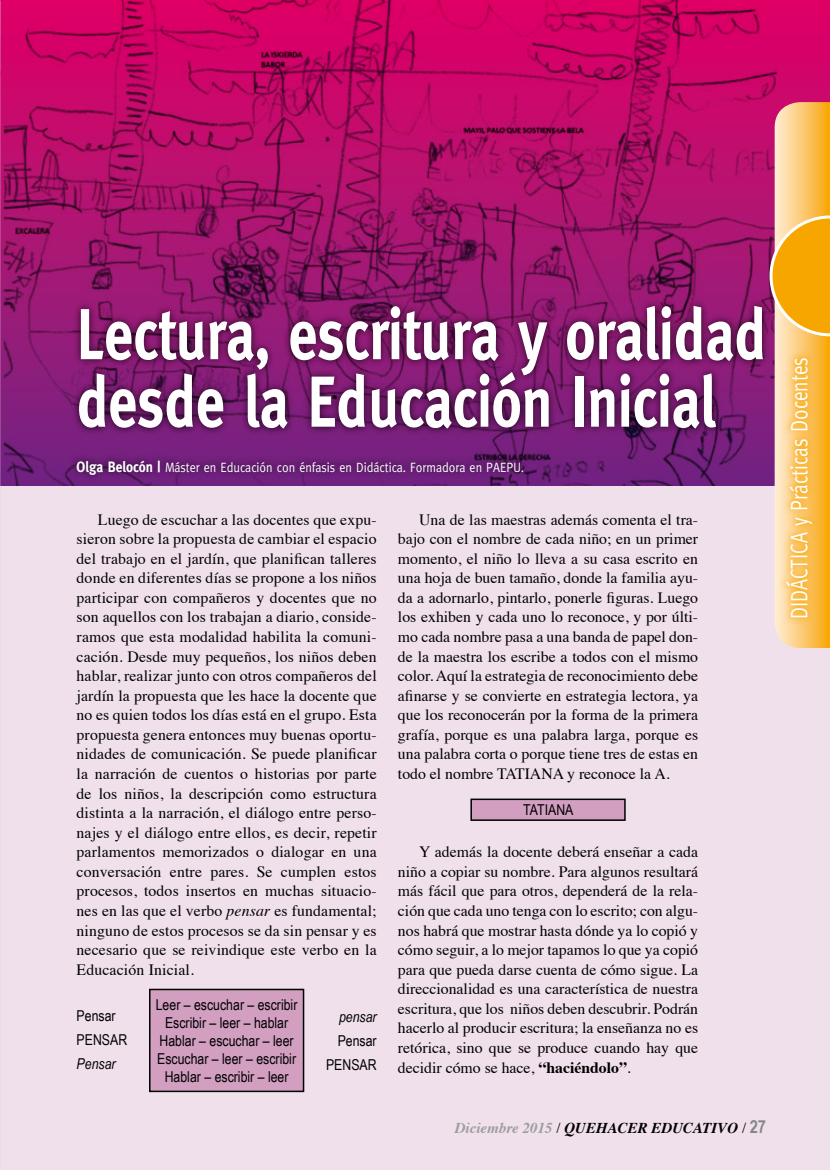
<style>
.page{position:relative;width:830px;height:1170px;background:#fff}
.page>*{position:absolute;margin:0;border:0;box-sizing:border-box;transform-origin:0 0}
.t1{font:700 72px/67.5px "Meta";color:#fff;scale:.8 1}
.t2{font:24px "Meta";color:#fff;scale:.8 1}
.t3{font:15.75px/19.5px "Times";color:#000;text-align:justify}
.t4{font:15px/18px "Arial Narrow";color:#000;text-align:center}
.t5{font:italic 700 15px "Times";color:#000}
.t6{font:italic 15px "Arial Narrow";color:#000}
.t7{font:13.5px "Meta";color:#fff;scale:.9 1}
.s1{font-weight:700;font-size:15px}
.s2{font-style:italic}
.s3{font-weight:700}
.s4{color:#9d9d9c}
.s5{font-weight:400;font-style:normal}
.s6{font-family:"Arial Narrow";font-style:normal;font-size:18px;color:#878787}
</style>
<div class="page">
<div style="left:0;top:0;width:829px;height:1169px;background:#efe0ec"></div>
<img style="left:0;top:0;width:829px;height:485px">
<svg style="left:769px;top:102px;width:60px;height:546px"></svg>
<svg style="left:777px;top:350px;width:42px;height:275px"></svg>
<div style="left:71px;top:298px;width:698px;height:138px;background:#000;opacity:.75"></div>
<div style="left:69px;top:452px;width:461px;height:30px;background:#000;opacity:.75"></div>
<div style="left:150px;top:989px;width:153px;height:102px;background:#d29fc1"></div>
<div style="left:149px;top:988px;width:155px;height:103px;border:2px solid #000"></div>
<div style="left:471px;top:799px;width:153px;height:21px;background:#d29fc1"></div>
<div style="left:470px;top:798px;width:155px;height:22px;border:2px solid #000"></div>
<h1 class="t1" style="left:77px;top:300px;width:863px">Lectura, escritura y oralidad desde la Educación Inicial</h1>
<p class="t7" style="left:77px;top:459px;width:498px"><span class="s1">Olga Belocón |</span> Máster en Educación con énfasis en Didáctica. Formadora en PAEPU.</p>
<p class="t3" style="left:77px;top:508px;width:301px;text-indent:21px">Luego de escuchar a las docentes que expu&shy;sieron sobre la propuesta de cambiar el espacio del trabajo en el jardín, que planifican talleres donde en diferentes días se propone a los niños participar con compañeros y docentes que no son aquellos con los trabajan a diario, conside&shy;ramos que esta modalidad habilita la comuni&shy;cación. Desde muy pequeños, los niños deben hablar, realizar junto con otros compañeros del jardín la propuesta que les hace la docente que no es quien todos los días está en el grupo. Esta propuesta genera entonces muy buenas oportu&shy;nidades de comunicación. Se puede planificar la narración de cuentos o historias por parte de los niños, la descripción como estructura distinta a la narración, el diálogo entre perso&shy;najes y el diálogo entre ellos, es decir, repetir parlamentos memorizados o dialogar en una conversación entre pares. Se cumplen estos procesos, todos insertos en muchas situacio&shy;nes en las que el verbo <span class="s2">pensar</span> es fundamental; ninguno de estos procesos se da sin pensar y es necesario que se reivindique este verbo en la Educación Inicial.</p>
<p class="t4" style="left:77px;top:1003px;width:52px;line-height:24px;text-align:left">Pensar<br>PENSAR</p>
<p class="t6" style="left:77px;top:1053px;width:40px">Pensar</p>
<p class="t4" style="left:156px;top:994px;width:143px">Leer – escuchar – escribir<br>Escribir – leer – hablar<br>Hablar – escuchar – leer<br>Escuchar – leer – escribir<br>Hablar – escribir – leer</p>
<p class="t6" style="left:339px;top:1006px;width:39px">pensar</p>
<p class="t4" style="left:326px;top:1027px;width:52px;line-height:24px;text-align:right">Pensar<br>PENSAR</p>
<p class="t3" style="left:398px;top:508px;width:301px;text-indent:21px">Una de las maestras además comenta el tra&shy;bajo con el nombre de cada niño; en un primer momento, el niño lo lleva a su casa escrito en una hoja de buen tamaño, donde la familia ayu&shy;da a adornarlo, pintarlo, ponerle figuras. Luego los exhiben y cada uno lo reconoce, y por últi&shy;mo cada nombre pasa a una banda de papel don&shy;de la maestra los escribe a todos con el mismo color. Aquí la estrategia de reconocimiento debe afinarse y se convierte en estrategia lectora, ya que los reconocerán por la forma de la primera grafía, porque es una palabra larga, porque es una palabra corta o porque tiene tres de estas en todo el nombre TATIANA y reconoce la A.</p>
<p class="t4" style="left:523px;top:800px;width:52px">TATIANA</p>
<p class="t3" style="left:398px;top:840px;width:301px;text-indent:21px">Y además la docente deberá enseñar a cada niño a copiar su nombre. Para algunos resultará más fácil que para otros, dependerá de la rela&shy;ción que cada uno tenga con lo escrito; con algu&shy;nos habrá que mostrar hasta dónde ya lo copió y cómo seguir, a lo mejor tapamos lo que ya copió para que pueda darse cuenta de cómo sigue. La direccionalidad es una característica de nuestra escritura, que los niños deben descubrir. Podrán hacerlo al producir escritura; la enseñanza no es retórica, sino que se produce cuando hay que decidir cómo se hace, <span class="s3">“haciéndolo”</span>.</p>
<p class="t5" style="left:454px;top:1113px;width:313px"><span class="s4">Diciembre 2015</span> <span class="s5">/</span> QUEHACER EDUCATIVO <span class="s5">/</span> <span class="s6">27</span></p>
<h2 class="t2" style="left:785px;top:619px;width:329px;rotate:-90deg">DIDÁCTICA y Prácticas Docentes</h2>
</div>
